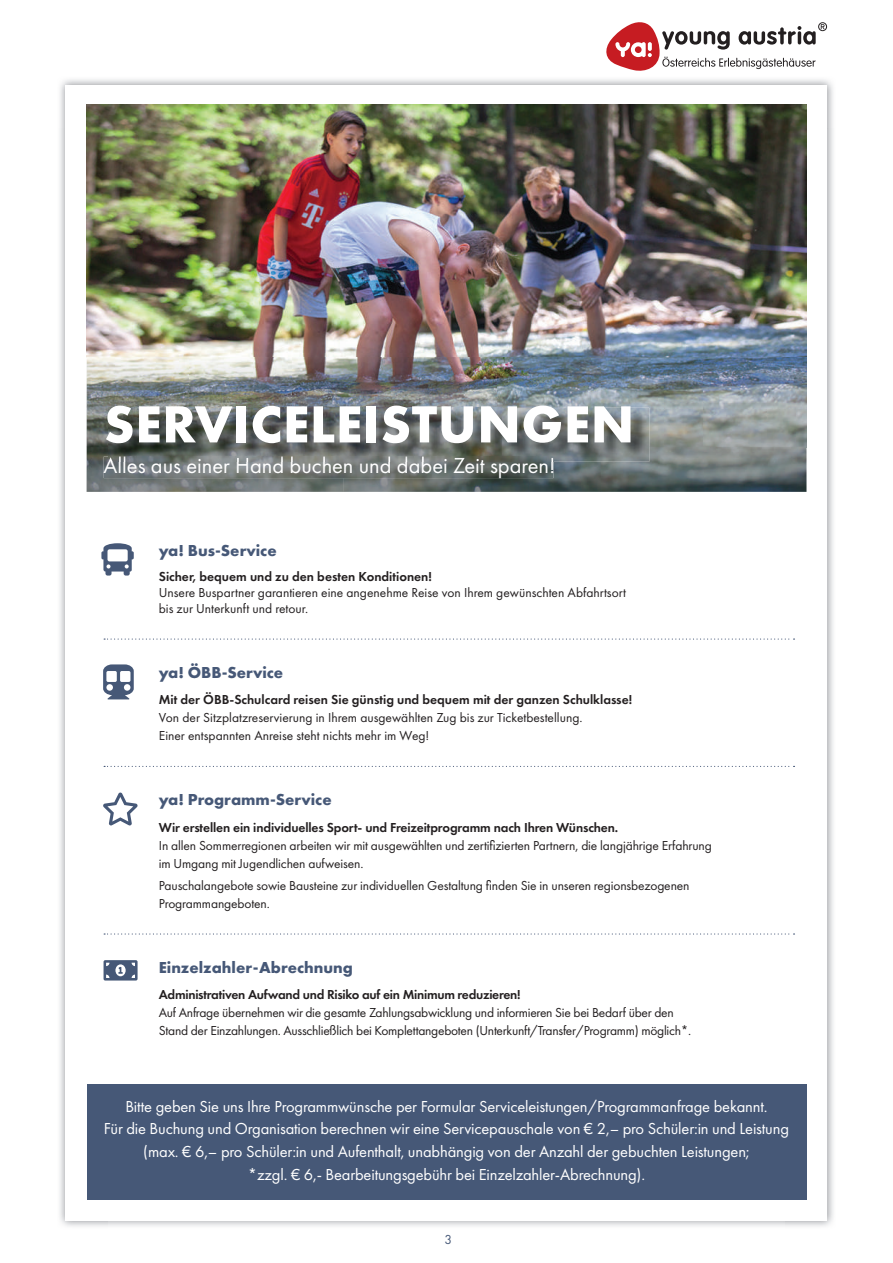
<style>
.page{position:relative;width:893px;height:1263px;background:#fff}
.page>*{position:absolute;margin:0;border:0;box-sizing:border-box;transform-origin:0 0}
.t1{font:700 54.15px "Futura PT";letter-spacing:.01em;color:#fff}
.t2{font:22.5px "Futura PT";color:#fff}
.t3{font:16.5px/22.8px "Futura PT";letter-spacing:-.01em;color:#fff;text-align:center}
.t4{font:700 16.5px "Futura PT";color:#465877}
.t5{font:13.5px/18px "Futura PT";letter-spacing:-.01em;color:#231f20}
.t6{font:600 13.5px "Futura PT";letter-spacing:-.01em;color:#231f20}
.t7{font:13.5px "Futura PT";color:#465877}
</style>
<div class="page">
<img style="left:60px;top:79px;width:773px;height:49px">
<img style="left:59px;top:128px;width:50px;height:1099px">
<img style="left:784px;top:128px;width:50px;height:1099px">
<div style="left:66px;top:85px;width:761px;height:1135px;background:#fff"></div>
<img style="left:86px;top:105px;width:720px;height:387px">
<img style="left:87px;top:357px;width:102px;height:90px">
<img style="left:189px;top:357px;width:412px;height:51px">
<img style="left:601px;top:357px;width:205px;height:135px">
<img style="left:87px;top:447px;width:257px;height:45px">
<img style="left:344px;top:462px;width:257px;height:30px">
<img style="left:104px;top:456px;width:449px;height:22px">
<svg style="left:606px;top:22px;width:221px;height:49px"></svg>
<div style="left:87px;top:1084px;width:719px;height:115px;background:#465877"></div>
<img style="left:109px;top:408px;width:393px;height:48px">
<img style="left:502px;top:408px;width:147px;height:54px">
<img style="left:109px;top:456px;width:444px;height:6px">
<svg style="left:103px;top:792px;width:35px;height:34px"></svg>
<svg style="left:101px;top:543px;width:33px;height:33px"></svg>
<svg style="left:104px;top:960px;width:34px;height:20px"></svg>
<svg style="left:103px;top:664px;width:31px;height:35px"></svg>
<svg style="left:104px;top:638px;width:690px;height:2px"></svg>
<svg style="left:104px;top:766px;width:690px;height:1px"></svg>
<svg style="left:104px;top:933px;width:690px;height:1px"></svg>
<h1 class="t1" style="left:104px;top:389px;width:532px">SERVICELEISTUNGEN</h1>
<h2 class="t2" style="left:104px;top:452px;width:453px">Alles aus einer Hand buchen und dabei Zeit sparen!</h2>
<p class="t4" style="left:159px;top:540px;width:119px">ya! Bus-Service</p>
<p class="t6" style="left:159px;top:568px;width:275px">Sicher, bequem und zu den besten Konditionen!</p>
<p class="t5" style="left:159px;top:584px;width:469px;line-height:16.2px">Unsere Buspartner garantieren eine angenehme Reise von Ihrem gewünschten Abfahrtsort bis zur Unterkunft und retour.</p>
<p class="t4" style="left:159px;top:662px;width:126px">ya! ÖBB-Service</p>
<p class="t6" style="left:159px;top:691px;width:475px">Mit der ÖBB-Schulcard reisen Sie günstig und bequem mit der ganzen Schulklasse!</p>
<p class="t5" style="left:159px;top:709px;width:425px">Von der Sitzplatzreservierung in Ihrem ausgewählten Zug bis zur Ticketbestellung.<br>Einer entspannten Anreise steht nichts mehr im Weg!</p>
<p class="t4" style="left:159px;top:789px;width:174px">ya! Programm-Service</p>
<p class="t6" style="left:159px;top:819px;width:461px">Wir erstellen ein individuelles Sport- und Freizeitprogramm nach Ihren Wünschen.</p>
<p class="t5" style="left:159px;top:836px;width:555px">In allen Sommerregionen arbeiten wir mit ausgewählten und zertifizierten Partnern, die langjährige Erfahrung im Umgang mit Jugendlichen aufweisen.</p>
<p class="t5" style="left:159px;top:876px;width:532px">Pauschalangebote sowie Bausteine zur individuellen Gestaltung finden Sie in unseren regionsbezogenen<br>Programmangeboten.</p>
<p class="t4" style="left:159px;top:956px;width:196px">Einzelzahler-Abrechnung</p>
<p class="t6" style="left:159px;top:986px;width:363px">Administrativen Aufwand und Risiko auf ein Minimum reduzieren!</p>
<p class="t5" style="left:159px;top:1004px;width:534px">Auf Anfrage übernehmen wir die gesamte Zahlungsabwicklung und informieren Sie bei Bedarf über den<br>Stand der Einzahlungen. Ausschließlich bei Komplettangeboten (Unterkunft/Transfer/Programm) möglich*.</p>
<p class="t3" style="left:104px;top:1094px;width:687px">Bitte geben Sie uns Ihre Programmwünsche per Formular Serviceleistungen/Programmanfrage bekannt.<br>Für die Buchung und Organisation berechnen wir eine Servicepauschale von € 2,– pro Schüler:in und Leistung (max. € 6,– pro Schüler:in und Aufenthalt, unabhängig von der Anzahl der gebuchten Leistungen;<br>*zzgl. € 6,- Bearbeitungsgebühr bei Einzelzahler-Abrechnung).</p>
<p class="t7" style="left:444px;top:1231px;width:9px">3</p>
</div>
